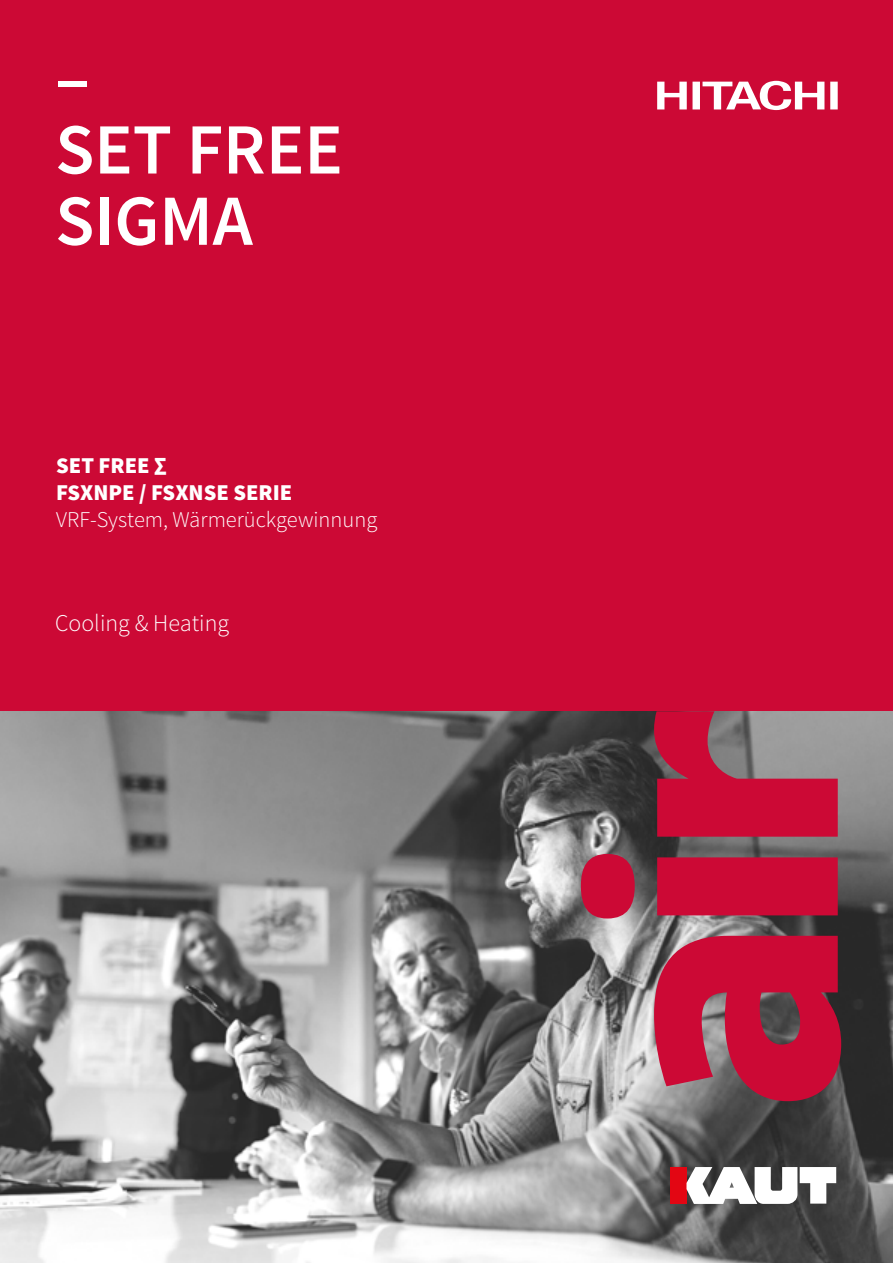
<style>
.page{position:relative;width:893px;height:1263px;background:#cc0935}
.page>*{position:absolute;margin:0;border:0;box-sizing:border-box;transform-origin:0 0}
.t1{font:600 72px/71.2px "Source Sans Pro";color:#fff}
.t2{font:300 24px "Source Sans Pro";color:#fff}
.t3{font:300 22.5px "Source Sans Pro";color:#fff}
.t4{font:900 22.5px/27px "Source Sans Pro";color:#fff}
</style>
<div class="page">
<img style="left:0;top:711px;width:893px;height:552px">
<svg style="left:657px;top:81px;width:181px;height:29px"></svg>
<div style="left:670px;top:1167px;width:16px;height:37px;background:#e30613"></div>
<svg style="left:686px;top:1167px;width:150px;height:37px;background:#c8c7c7"></svg>
<svg style="left:654px;top:936px;width:187px;height:165px"></svg>
<svg style="left:581px;top:854px;width:257px;height:64px"></svg>
<svg style="left:654px;top:711px;width:184px;height:126px"></svg>
<h1 class="t1" style="left:55px;top:45px;width:289px">–<br>SET FREE<br>SIGMA</h1>
<p class="t4" style="left:56px;top:452px;width:238px">SET FREE ∑<br>FSXNPE / FSXNSE SERIE</p>
<p class="t3" style="left:56px;top:506px;width:323px">VRF-System, Wärmerückgewinnung</p>
<p class="t2" style="left:55px;top:608px;width:175px">Cooling &amp; Heating</p>
</div>
